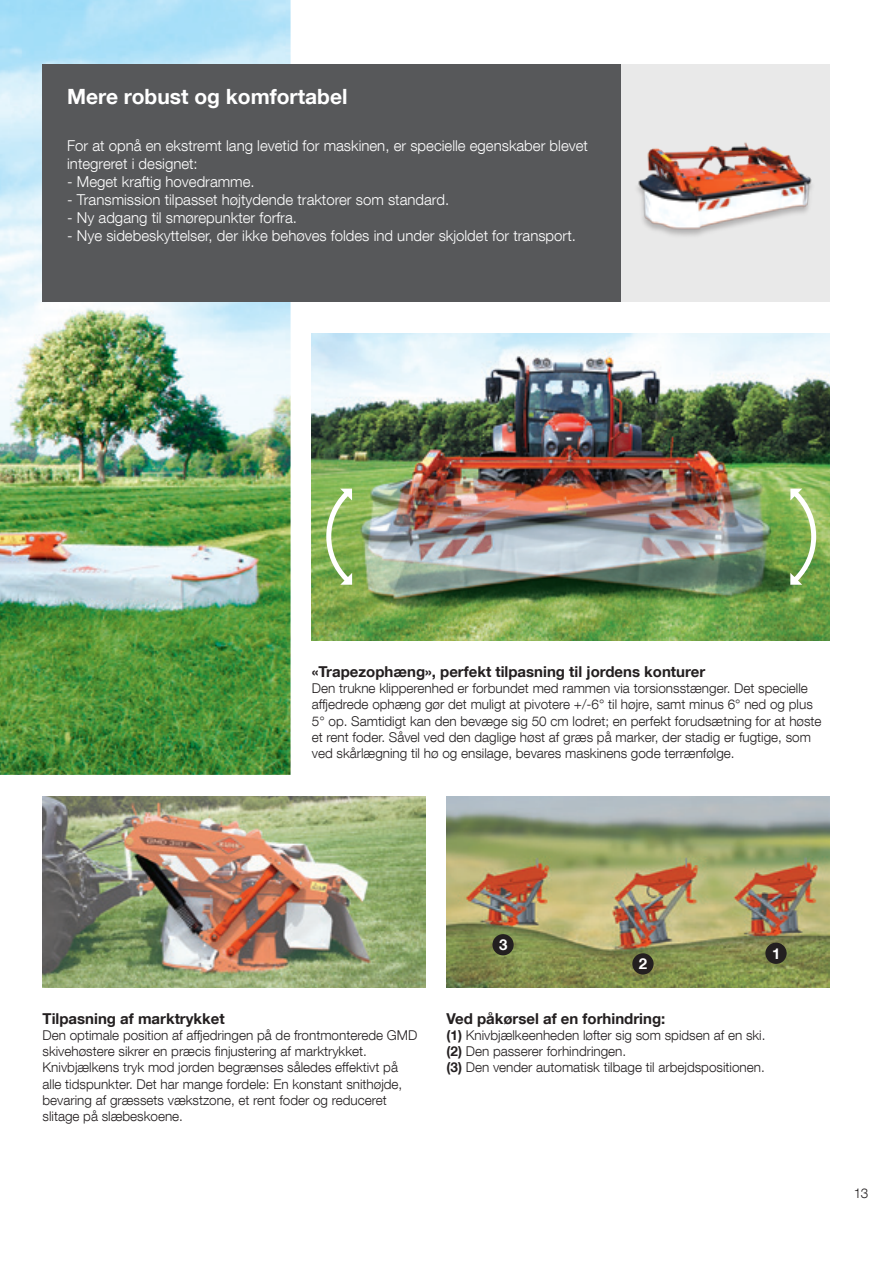
<style>
.page{position:relative;width:893px;height:1263px;background:#fff}
.page>*{position:absolute;margin:0;border:0;box-sizing:border-box;transform-origin:0 0}
.t1{font:700 21px "Helvetica Neue LT Com";color:#fff}
.t2{font:300 15px/18px "Helvetica Neue LT Com";color:#fff}
.t3{font:700 15px "Helvetica Neue LT Com";color:#231f20}
.t4{font:700 15px "Helvetica Neue LT Com";color:#fff}
.t5{font:300 13.5px/16.2px "Helvetica Neue LT Com";color:#231f20}
.s1{font-weight:700}
</style>
<div class="page">
<img style="left:0;top:0;width:291px;height:775px">
<div style="left:621px;top:64px;width:208px;height:238px;background:#e9e9e9"></div>
<img style="left:637px;top:142px;width:175px;height:94px">
<img style="left:446px;top:796px;width:383px;height:191px">
<img style="left:43px;top:796px;width:382px;height:191px">
<img style="left:312px;top:333px;width:517px;height:308px">
<svg style="left:790px;top:489px;width:26px;height:96px"></svg>
<img style="left:328px;top:473px;width:448px;height:152px">
<svg style="left:326px;top:489px;width:26px;height:96px"></svg>
<div style="left:492px;top:934px;width:22px;height:21px;background:#231f20;border-radius:50%"></div>
<div style="left:632px;top:953px;width:22px;height:21px;background:#231f20;border-radius:50%"></div>
<div style="left:765px;top:943px;width:22px;height:21px;background:#231f20;border-radius:50%"></div>
<div style="left:43px;top:64px;width:578px;height:238px;background:#57585a"></div>
<h1 class="t1" style="left:67px;top:84px;width:282px">Mere robust og komfortabel</h1>
<p class="t2" style="left:67px;top:136px;width:522px">For at opnå en ekstremt lang levetid for maskinen, er specielle egenskaber blevet integreret i designet:</p>
<p class="t2" style="left:67px;top:172px;width:189px">- Meget kraftig hovedramme.</p>
<p class="t2" style="left:67px;top:190px;width:383px">- Transmission tilpasset højtydende traktorer som standard.</p>
<p class="t2" style="left:67px;top:208px;width:231px">- Ny adgang til smørepunkter forfra.</p>
<p class="t2" style="left:67px;top:226px;width:510px">- Nye sidebeskyttelser, der ikke behøves foldes ind under skjoldet for transport.</p>
<p class="t3" style="left:312px;top:662px;width:395px">«Trapezophæng», perfekt tilpasning til jordens konturer</p>
<p class="t5" style="left:312px;top:680px;width:511px">Den trukne klipperenhed er forbundet med rammen via torsionsstænger. Det specielle affjedrede ophæng gør det muligt at pivotere +/-6° til højre, samt minus 6° ned og plus 5° op. Samtidigt kan den bevæge sig 50 cm lodret; en perfekt forudsætning for at høste et rent foder. Såvel ved den daglige høst af græs på marker, der stadig er fugtige, som ved skårlægning til hø og ensilage, bevares maskinens gode terrænfølge.</p>
<p class="t3" style="left:43px;top:1009px;width:184px">Tilpasning af marktrykket</p>
<p class="t5" style="left:43px;top:1027px;width:376px">Den optimale position af affjedringen på de frontmonterede GMD skivehøstere sikrer en præcis finjustering af marktrykket.<br>Knivbjælkens tryk mod jorden begrænses således effektivt på alle tidspunkter. Det har mange fordele: En konstant snithøjde, bevaring af græssets vækstzone, et rent foder og reduceret slitage på slæbeskoene.</p>
<p class="t4" style="left:499px;top:935px;width:10px">3</p>
<p class="t4" style="left:639px;top:954px;width:10px">2</p>
<p class="t4" style="left:772px;top:944px;width:10px">1</p>
<p class="t3" style="left:446px;top:1009px;width:220px">Ved påkørsel af en forhindring:</p>
<p class="t5" style="left:446px;top:1027px;width:321px"><span class="s1">(1)</span> Knivbjælkeenheden løfter sig som spidsen af en ski. <span class="s1">(2)</span> Den passerer forhindringen.<br><span class="s1">(3)</span> Den vender automatisk tilbage til arbejdspositionen.</p>
<p class="t5" style="left:854px;top:1185px;width:16px">13</p>
</div>
